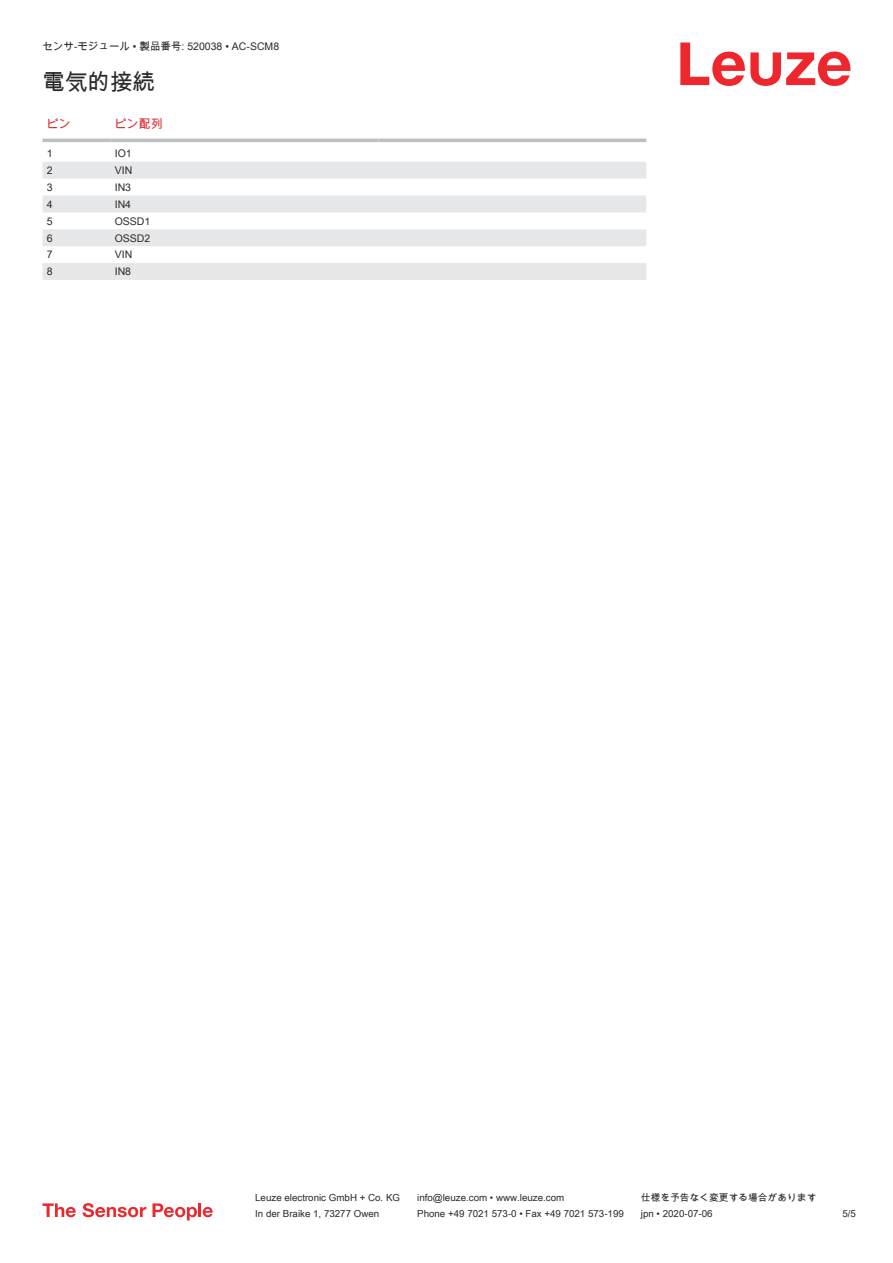
<style>
.page{position:relative;width:893px;height:1263px;background:#fff}
.page>*{position:absolute;margin:0;border:0;box-sizing:border-box;transform-origin:0 0}
.t1{font:22.5px "Arial Unicode MS";color:#2b292a}
.t2{font:12px "Arial Unicode MS";color:#db2a30}
.t3{font:10.5px "Arial Unicode MS";color:#2b292a}
.t4{font:9.75px "Arial Unicode MS";color:#2b292a}
</style>
<div class="page">
<svg style="left:680px;top:43px;width:170px;height:43px"></svg>
<svg style="left:43px;top:138px;width:603px;height:1px"></svg>
<svg style="left:43px;top:162px;width:603px;height:118px;fill:#e6e7e9"></svg>
<hr style="left:43px;top:139px;width:68px;height:3px;background:#bdbfc1">
<hr style="left:111px;top:139px;width:267px;height:3px;background:#bdbfc1">
<hr style="left:378px;top:139px;width:268px;height:3px;background:#bdbfc1">
<svg style="left:43px;top:1203px;width:33px;height:14px"></svg>
<svg style="left:83px;top:1203px;width:63px;height:14px"></svg>
<svg style="left:153px;top:1203px;width:44px;height:17px"></svg>
<hr style="left:198px;top:1203px;width:3px;height:14px;background:#ed272d">
<svg style="left:203px;top:1207px;width:10px;height:10px"></svg>
<p class="t3" style="left:43px;top:39px;width:238px">センサ-モジュール • 製品番号: 520038 • AC-SCM8</p>
<h1 class="t1" style="left:43px;top:66px;width:114px">電気的接続</h1>
<p class="t2" style="left:47px;top:115px;width:25px">ピン</p>
<p class="t2" style="left:115px;top:115px;width:49px">ピン配列</p>
<p class="t3" style="left:47px;top:146px;width:7px">1</p>
<p class="t3" style="left:115px;top:146px;width:18px">IO1</p>
<p class="t3" style="left:47px;top:163px;width:7px">2</p>
<p class="t3" style="left:115px;top:163px;width:19px">VIN</p>
<p class="t3" style="left:47px;top:179px;width:7px">3</p>
<p class="t3" style="left:115px;top:179px;width:18px">IN3</p>
<p class="t3" style="left:47px;top:196px;width:7px">4</p>
<p class="t3" style="left:115px;top:196px;width:18px">IN4</p>
<p class="t3" style="left:47px;top:213px;width:7px">5</p>
<p class="t3" style="left:115px;top:213px;width:37px">OSSD1</p>
<p class="t3" style="left:47px;top:230px;width:7px">6</p>
<p class="t3" style="left:115px;top:230px;width:37px">OSSD2</p>
<p class="t3" style="left:47px;top:247px;width:7px">7</p>
<p class="t3" style="left:115px;top:247px;width:19px">VIN</p>
<p class="t3" style="left:47px;top:264px;width:7px">8</p>
<p class="t3" style="left:115px;top:264px;width:18px">IN8</p>
<p class="t4" style="left:255px;top:1191px;width:146px">Leuze electronic GmbH + Co. KG</p>
<p class="t4" style="left:417px;top:1191px;width:149px">info@leuze.com • www.leuze.com</p>
<p class="t4" style="left:641px;top:1191px;width:177px">仕様を予告なく変更する場合があります</p>
<p class="t4" style="left:255px;top:1206px;width:126px">In der Braike 1, 73277 Owen</p>
<p class="t4" style="left:417px;top:1206px;width:208px">Phone +49 7021 573-0 • Fax +49 7021 573-199</p>
<p class="t4" style="left:641px;top:1206px;width:73px">jpn • 2020-07-06</p>
<p class="t4" style="left:842px;top:1206px;width:15px">5 /5</p>
</div>
